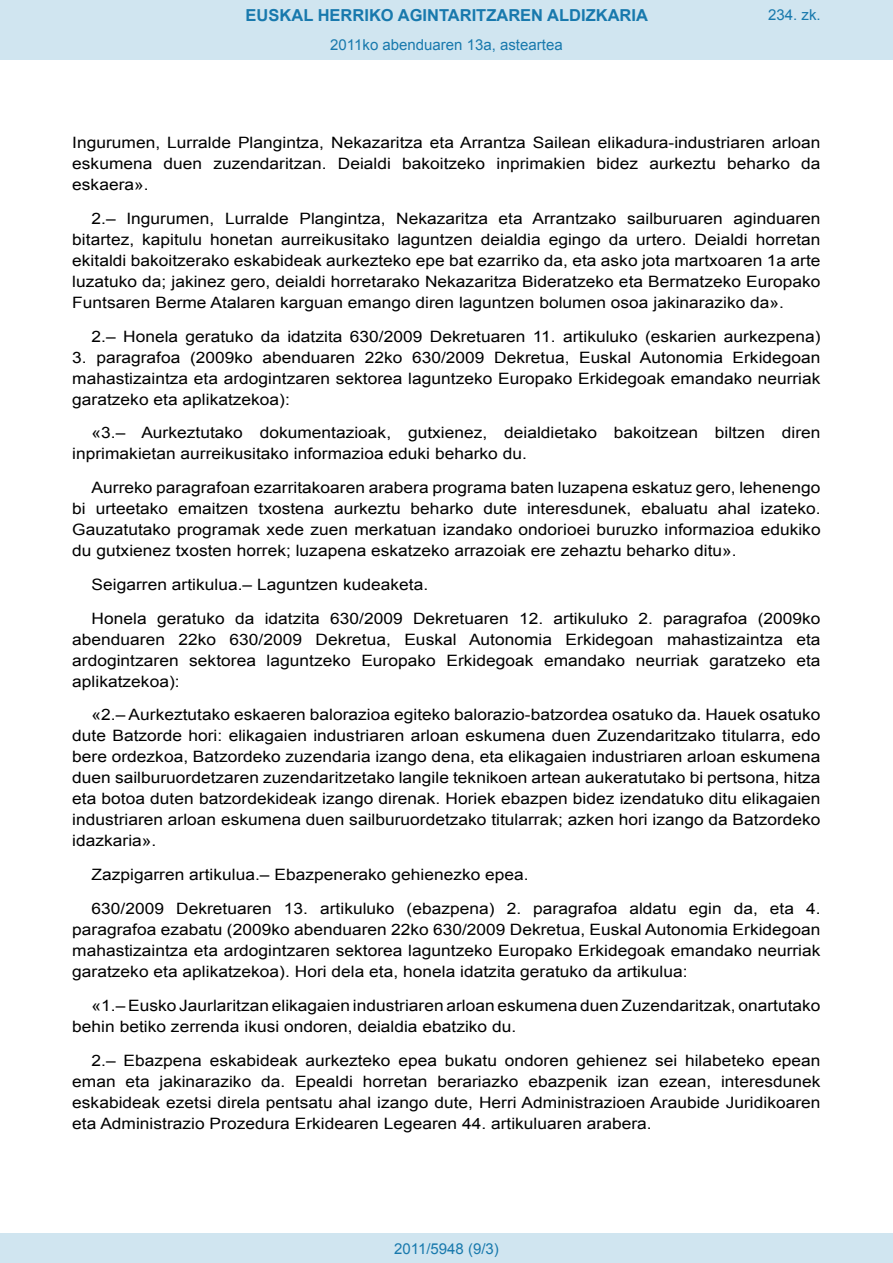
<style>
.page{position:relative;width:893px;height:1263px;background:#fff}
.page>*{position:absolute;margin:0;border:0;box-sizing:border-box;transform-origin:0 0}
.t1{font:700 16.5px "Arial";color:#1879ad}
.BOPVDetalle{font:15.6px/21px "Arial";color:#000;text-align:justify;scale:1.11 1}
.Paginacion_Centro{font:15px "Arial";color:#1879ad}
</style>
<div class="page">
<div style="left:0;top:0;width:893px;height:60px;background:#d0e5f0"></div>
<div style="left:0;top:1233px;width:893px;height:30px;background:#d0e5f0"></div>
<p class="t1" style="left:246px;top:4px;width:404px">EUSKAL HERRIKO AGINTARITZAREN ALDIZKARIA</p>
<p class="Paginacion_Centro" style="left:330px;top:35px;width:234px">2011ko abenduaren 13a, asteartea</p>
<p class="Paginacion_Centro" style="left:768px;top:5px;width:54px">234. zk.</p>
<p class="BOPVDetalle" style="left:72px;top:132px;width:676px">Ingurumen, Lurralde Plangintza, Nekazaritza eta Arrantza Sailean elikadura-industriaren arloan eskumena duen zuzendaritzan. Deialdi bakoitzeko inprimakien bidez aurkeztu beharko da eskaera».</p>
<p class="BOPVDetalle" style="left:72px;top:208px;width:676px;text-indent:19px">2.– Ingurumen, Lurralde Plangintza, Nekazaritza eta Arrantzako sailburuaren aginduaren bitartez, kapitulu honetan aurreikusitako laguntzen deialdia egingo da urtero. Deialdi horretan ekitaldi bakoitzerako eskabideak aurkezteko epe bat ezarriko da, eta asko jota martxoaren 1a arte luzatuko da; jakinez gero, deialdi horretarako Nekazaritza Bideratzeko eta Bermatzeko Europako Funtsaren Berme Atalaren karguan emango diren laguntzen bolumen osoa jakinaraziko da».</p>
<p class="BOPVDetalle" style="left:92px;top:326px;width:658px">2.– Honela geratuko da idatzita 630/2009 Dekretuaren 11. artikuluko (eskarien aurkezpena)</p>
<p class="BOPVDetalle" style="left:72px;top:347px;width:676px">3. paragrafoa (2009ko abenduaren 22ko 630/2009 Dekretua, Euskal Autonomia Erkidegoan mahastizaintza eta ardogintzaren sektorea laguntzeko Europako Erkidegoak emandako neurriak garatzeko eta aplikatzekoa):</p>
<p class="BOPVDetalle" style="left:72px;top:423px;width:676px;text-indent:19px">«3.– Aurkeztutako dokumentazioak, gutxienez, deialdietako bakoitzean biltzen diren inprimakietan aurreikusitako informazioa eduki beharko du.</p>
<p class="BOPVDetalle" style="left:72px;top:477px;width:676px;text-indent:19px">Aurreko paragrafoan ezarritakoaren arabera programa baten luzapena eskatuz gero, lehenengo bi urteetako emaitzen txostena aurkeztu beharko dute interesdunek, ebaluatu ahal izateko.<br>Gauzatutako programak xede zuen merkatuan izandako ondorioei buruzko informazioa edukiko du gutxienez txosten horrek; luzapena eskatzeko arrazoiak ere zehaztu beharko ditu».</p>
<p class="BOPVDetalle" style="left:92px;top:574px;width:305px">Seigarren artikulua.– Laguntzen kudeaketa.</p>
<p class="BOPVDetalle" style="left:72px;top:608px;width:676px;text-indent:19px">Honela geratuko da idatzita 630/2009 Dekretuaren 12. artikuluko 2. paragrafoa (2009ko abenduaren 22ko 630/2009 Dekretua, Euskal Autonomia Erkidegoan mahastizaintza eta ardogintzaren sektorea laguntzeko Europako Erkidegoak emandako neurriak garatzeko eta aplikatzekoa):</p>
<p class="BOPVDetalle" style="left:72px;top:705px;width:676px;text-indent:19px">«2.– Aurkeztutako eskaeren balorazioa egiteko balorazio-batzordea osatuko da. Hauek osatuko dute Batzorde hori: elikagaien industriaren arloan eskumena duen Zuzendaritzako titularra, edo bere ordezkoa, Batzordeko zuzendaria izango dena, eta elikagaien industriaren arloan eskumena duen sailburuordetzaren zuzendaritzetako langile teknikoen artean aukeratutako bi pertsona, hitza eta botoa duten batzordekideak izango direnak. Horiek ebazpen bidez izendatuko ditu elikagaien industriaren arloan eskumena duen sailburuordetzako titularrak; azken hori izango da Batzordeko idazkaria».</p>
<p class="BOPVDetalle" style="left:92px;top:864px;width:395px">Zazpigarren artikulua.– Ebazpenerako gehienezko epea.</p>
<p class="BOPVDetalle" style="left:72px;top:898px;width:676px;text-indent:19px">630/2009 Dekretuaren 13. artikuluko (ebazpena) 2. paragrafoa aldatu egin da, eta 4. paragrafoa ezabatu (2009ko abenduaren 22ko 630/2009 Dekretua, Euskal Autonomia Erkidegoan mahastizaintza eta ardogintzaren sektorea laguntzeko Europako Erkidegoak emandako neurriak garatzeko eta aplikatzekoa). Hori dela eta, honela idatzita geratuko da artikulua:</p>
<p class="BOPVDetalle" style="left:72px;top:995px;width:676px;text-indent:19px">«1.– Eusko Jaurlaritzan elikagaien industriaren arloan eskumena duen Zuzendaritzak, onartutako behin betiko zerrenda ikusi ondoren, deialdia ebatziko du.</p>
<p class="BOPVDetalle" style="left:72px;top:1050px;width:676px;text-indent:19px">2.– Ebazpena eskabideak aurkezteko epea bukatu ondoren gehienez sei hilabeteko epean eman eta jakinaraziko da. Epealdi horretan berariazko ebazpenik izan ezean, interesdunek eskabideak ezetsi direla pentsatu ahal izango dute, Herri Administrazioen Araubide Juridikoaren eta Administrazio Prozedura Erkidearen Legearen 44. artikuluaren arabera.</p>
<p class="Paginacion_Centro" style="left:394px;top:1238px;width:106px">2011/5948 (9/3)</p>
</div>
